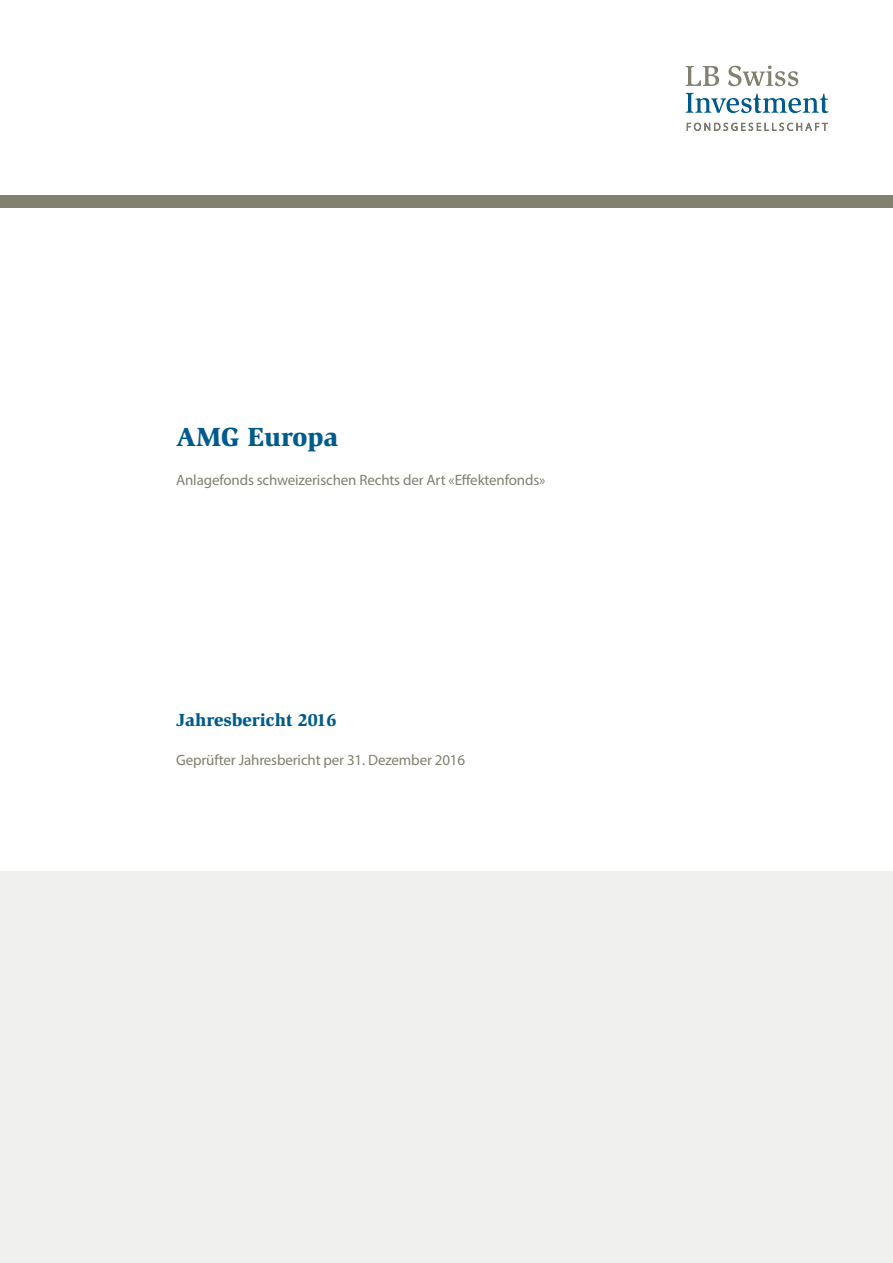
<style>
.page{position:relative;width:893px;height:1263px;background:#fff}
.page>*{position:absolute;margin:0;border:0;box-sizing:border-box;transform-origin:0 0}
.t1{font:900 27px "Slimbach";color:#005b8d}
.t2{font:900 18px "Slimbach";color:#005b8d}
.t3{font:15px "Myriad Pro";letter-spacing:-.01em;color:#82806e}
</style>
<div class="page">
<div style="left:0;top:872px;width:893px;height:391px;background:#f0f1ee"></div>
<svg style="left:686px;top:93px;width:143px;height:20px"></svg>
<svg style="left:686px;top:66px;width:112px;height:20px"></svg>
<svg style="left:687px;top:122px;width:141px;height:9px"></svg>
<div style="left:0;top:196px;width:893px;height:12px;background:#82806e"></div>
<h1 class="t1" style="left:176px;top:420px;width:164px">AMG Europa</h1>
<p class="t3" style="left:176px;top:471px;width:371px">Anlagefonds schweizerischen Rechts der Art «Effektenfonds»</p>
<p class="t2" style="left:176px;top:709px;width:162px">Jahresbericht 2016</p>
<p class="t3" style="left:176px;top:751px;width:291px">Geprüfter Jahresbericht per 31. Dezember 2016</p>
</div>
